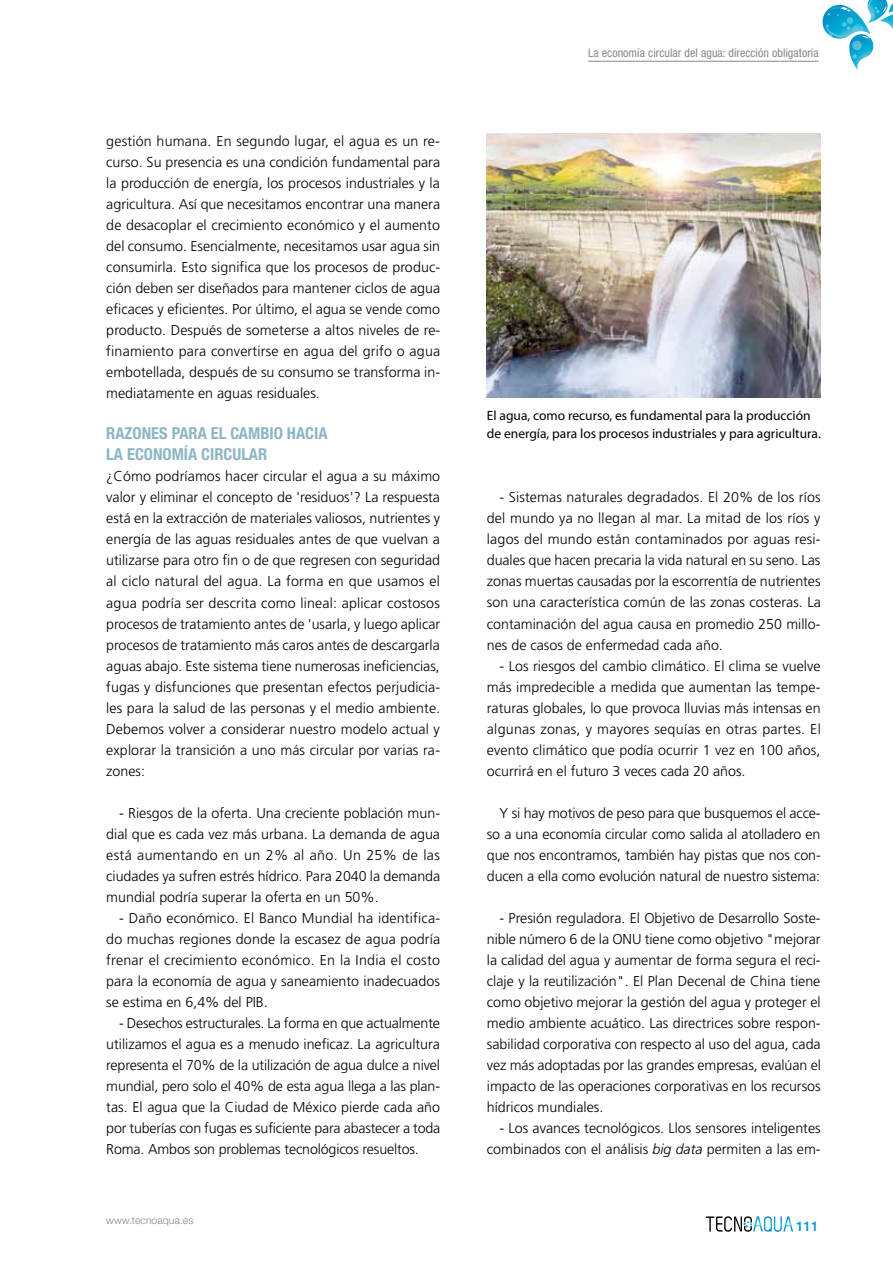
<style>
.page{position:relative;width:893px;height:1263px;background:#fff}
.page>*{position:absolute;margin:0;border:0;box-sizing:border-box;transform-origin:0 0}
.t1{font:700 condensed 16.5px "Helvetica Neue LT Std";color:#8db6c3}
.t2{font:300 14.25px/21px "Frutiger";color:#000;text-align:justify}
.t3{font:13.5px/18px "Myriad Pro";color:#000}
.t4{font:500 13.5px "Helvetica Neue LT Std";color:#0098d4}
.t5{font:condensed 12px "Helvetica Neue LT Std";color:#87888a}
.t6{font:300 10.5px "Helvetica Neue LT Std";color:#87888a}
.s1{font-style:italic}
</style>
<div class="page">
<hr style="left:588px;top:61px;width:231px;height:1px;background:#87888a">
<svg style="left:706px;top:1216px;width:87px;height:16px"></svg>
<svg style="left:822px;top:0;width:71px;height:70px"></svg>
<img style="left:487px;top:134px;width:333px;height:263px">
<p class="t2" style="left:106px;top:130px;width:335px">gestión humana. En segundo lugar, el agua es un re&shy;curso. Su presencia es una condición fundamental para la producción de energía, los procesos industriales y la agricultura. Así que necesitamos encontrar una manera de desacoplar el crecimiento económico y el aumento del consumo. Esencialmente, necesitamos usar agua sin consumirla. Esto significa que los procesos de produc&shy;ción deben ser diseñados para mantener ciclos de agua eficaces y eficientes. Por último, el agua se vende como producto. Después de someterse a altos niveles de re&shy;finamiento para convertirse en agua del grifo o agua embotellada, después de su consumo se transforma in&shy;mediatamente en aguas residuales.</p>
<p class="t1" style="left:106px;top:424px;width:36px">RAZONES</p>
<p class="t1" style="left:172px;top:424px;width:10px">PARA</p>
<p class="t1" style="left:211px;top:424px;width:30px">EL CAMBIO</p>
<p class="t1" style="left:287px;top:424px;width:19px">HACIA</p>
<p class="t1" style="left:106px;top:445px;width:31px">LA ECONOMÍA</p>
<p class="t1" style="left:201px;top:445px;width:10px">CIRCULAR</p>
<p class="t2" style="left:106px;top:466px;width:335px">¿Cómo podríamos hacer circular el agua a su máximo valor y eliminar el concepto de 'residuos'? La respuesta está en la extracción de materiales valiosos, nutrientes y energía de las aguas residuales antes de que vuelvan a utilizarse para otro fin o de que regresen con seguridad al ciclo natural del agua. La forma en que usamos el agua podría ser descrita como lineal: aplicar costosos procesos de tratamiento antes de 'usarla, y luego aplicar procesos de tratamiento más caros antes de descargarla aguas abajo. Este sistema tiene numerosas ineficiencias, fugas y disfunciones que presentan efectos perjudicia&shy;les para la salud de las personas y el medio ambiente.<br>Debemos volver a considerar nuestro modelo actual y explorar la transición a uno más circular por varias ra&shy;zones:</p>
<p class="t2" style="left:106px;top:802px;width:335px;text-indent:13px">- Riesgos de la oferta. Una creciente población mun&shy;dial que es cada vez más urbana. La demanda de agua está aumentando en un 2% al año. Un 25% de las ciudades ya sufren estrés hídrico. Para 2040 la demanda mundial podría superar la oferta en un 50%.</p>
<p class="t2" style="left:106px;top:907px;width:335px;text-indent:13px">- Daño económico. El Banco Mundial ha identifica&shy;do muchas regiones donde la escasez de agua podría frenar el crecimiento económico. En la India el costo para la economía de agua y saneamiento inadecuados se estima en 6,4% del PIB.</p>
<p class="t2" style="left:106px;top:1012px;width:336px;text-indent:13px">- Desechos estructurales. La forma en que actualmente utilizamos el agua es a menudo ineficaz. La agricultura representa el 70% de la utilización de agua dulce a nivel mundial, pero solo el 40% de esta agua llega a las plan&shy;tas. El agua que la Ciudad de México pierde cada año por tuberías con fugas es suficiente para abastecer a toda Roma. Ambos son problemas tecnológicos resueltos.</p>
<p class="t6" style="left:106px;top:1213px;width:89px">www.tecnoaqua.es</p>
<p class="t5" style="left:588px;top:46px;width:232px">La economía circular del agua: dirección obligatoria</p>
<p class="t3" style="left:487px;top:407px;width:335px">El agua, como recurso, es fundamental para la producción de energía, para los procesos industriales y para agricultura.</p>
<p class="t2" style="left:487px;top:487px;width:335px;text-indent:13px">- Sistemas naturales degradados. El 20% de los ríos del mundo ya no llegan al mar. La mitad de los ríos y lagos del mundo están contaminados por aguas resi&shy;duales que hacen precaria la vida natural en su seno. Las zonas muertas causadas por la escorrentía de nutrientes son una característica común de las zonas costeras. La contaminación del agua causa en promedio 250 millo&shy;nes de casos de enfermedad cada año.</p>
<p class="t2" style="left:487px;top:655px;width:335px;text-indent:13px">- Los riesgos del cambio climático. El clima se vuelve más impredecible a medida que aumentan las tempe&shy;raturas globales, lo que provoca lluvias más intensas en algunas zonas, y mayores sequías en otras partes. El evento climático que podía ocurrir 1 vez en 100 años, ocurrirá en el futuro 3 veces cada 20 años.</p>
<p class="t2" style="left:487px;top:802px;width:335px;text-indent:13px">Y si hay motivos de peso para que busquemos el acce&shy;so a una economía circular como salida al atolladero en que nos encontramos, también hay pistas que nos con&shy;ducen a ella como evolución natural de nuestro sistema:</p>
<p class="t2" style="left:487px;top:907px;width:335px;text-indent:13px">- Presión reguladora. El Objetivo de Desarrollo Soste&shy;nible número 6 de la ONU tiene como objetivo "mejorar la calidad del agua y aumentar de forma segura el reci&shy;claje y la reutilización". El Plan Decenal de China tiene como objetivo mejorar la gestión del agua y proteger el medio ambiente acuático. Las directrices sobre respon&shy;sabilidad corporativa con respecto al uso del agua, cada vez más adoptadas por las grandes empresas, evalúan el impacto de las operaciones corporativas en los recursos hídricos mundiales.</p>
<p class="t2" style="left:487px;top:1117px;width:335px;text-align:right">- Los avances tecnológicos. Llos sensores inteligentes combinados con el análisis <span class="s1">big data</span> permiten a las em-</p>
<p class="t4" style="left:796px;top:1218px;width:24px">111</p>
</div>
